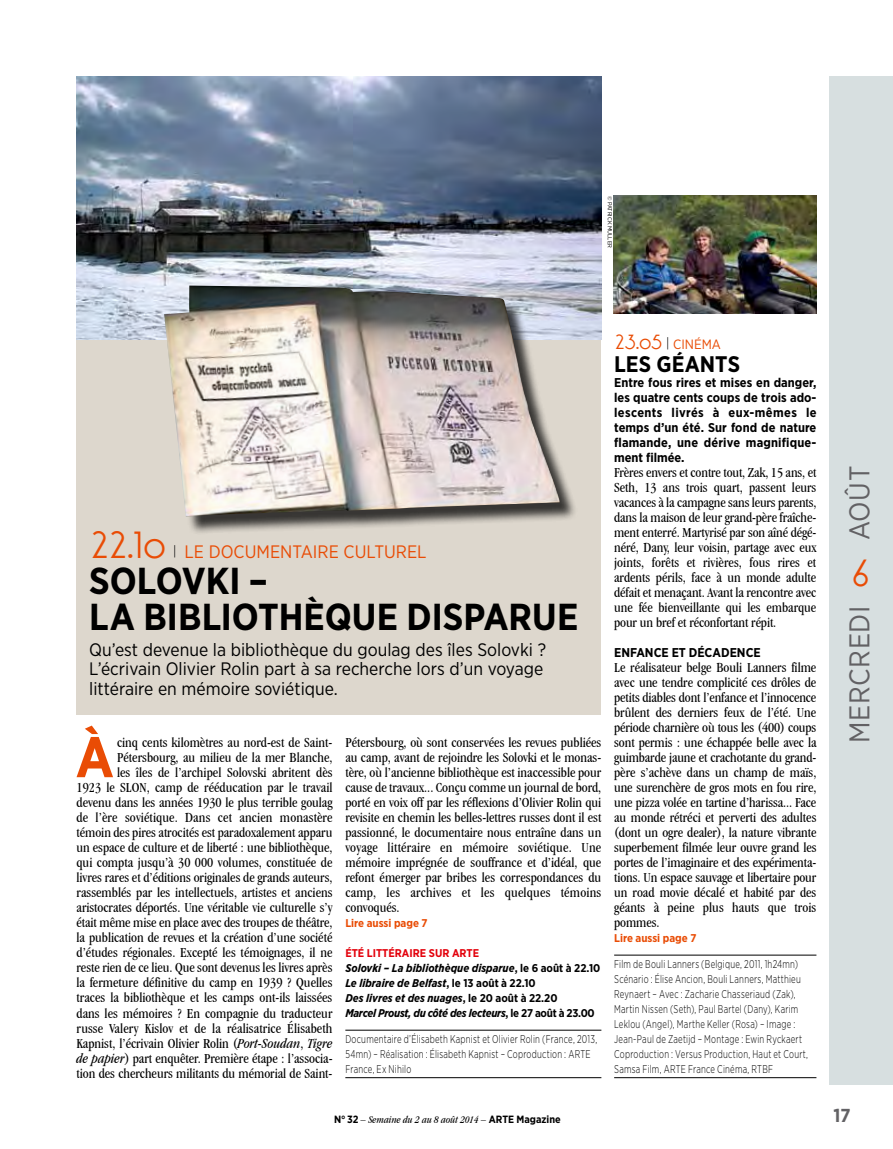
<style>
.page{position:relative;width:893px;height:1149px;background:#fff}
.page>*{position:absolute;margin:0;border:0;box-sizing:border-box;transform-origin:0 0}
.t1{font:700 57.15px "Gotham Narrow";color:#e94c05}
.t2{font:700 37.5px/36px "Gotham Narrow";color:#000}
.t3{font:36px "Oksana MOD";color:#e94c05}
.t4{font:28.5px "Gotham Narrow";letter-spacing:.02em;color:#626164}
.t5{font:700 22.5px "Gotham Narrow";color:#000}
.t6{font:700 18.75px "Gotham Narrow";color:#626164}
.t7{font:18px/19.5px "Gotham Narrow";color:#000}
.t8{font:18px "Gotham Narrow";color:#e94c05}
.t9{font:condensed 14.25px/15px "Garamond IT Cby BT";color:#000;text-align:justify}
.t10{font:13.5px "Gotham Narrow";color:#e94c05}
.t11{font:700 12.75px/15px "Gotham Narrow";letter-spacing:.005em;color:#000;text-align:justify}
.t12{font:300 11.25px/15px "Gotham Narrow";letter-spacing:.025em;color:#000;scale:.8 1}
.t13{font:italic 700 11.25px/15px "Gotham Narrow";color:#000}
.t14{font:700 11.25px "Gotham Narrow";color:#e94c05}
.t15{font:italic condensed 10.5px "Garamond IT Cby BT";color:#000}
.t16{font:700 10.5px "Gotham Narrow";color:#000}
.t17{font:6px "Gotham Narrow";color:#000}
.s1{font-style:italic}
.s2{font-style:normal;color:#e3000b}
.s3{font-style:normal}
.s4{font-family:"Oksana MOD";font-size:19.5px}
.s5{font-family:"Gotham Narrow";font-weight:700;font-style:normal;font-stretch:normal}
</style>
<div class="page">
<div style="left:77px;top:162px;width:524px;height:552px;background:#ddd7cd"></div>
<hr style="left:345px;top:1029px;width:256px;height:1px;background:#000">
<hr style="left:345px;top:1077px;width:256px;height:1px;background:#000">
<div style="left:829px;top:77px;width:64px;height:1007px;background:#d7dfe0"></div>
<hr style="left:614px;top:954px;width:202px;height:1px;background:#000">
<hr style="left:614px;top:1077px;width:202px;height:1px;background:#000">
<img style="left:77px;top:77px;width:524px;height:262px">
<img style="left:614px;top:196px;width:202px;height:117px">
<div style="left:167px;top:288px;width:411px;height:246px;background:#000;opacity:.75"></div>
<img style="left:164px;top:285px;width:396px;height:231px">
<p class="t17" style="left:613px;top:196px;width:53px;rotate:90deg">© Patrick m uller</p>
<h3 class="t3" style="left:89px;top:516px;width:78px">22.10</h3>
<p class="t8" style="left:174px;top:540px;width:59px"><sup>|</sup> LE DOCU</p>
<p class="t8" style="left:256px;top:540px;width:172px">MENTAI RE CULTUREL</p>
<h2 class="t2" style="left:89px;top:562px;width:490px">Solovki –<br>La bibl iothèque disparue</h2>
<p class="t7" style="left:89px;top:639px;width:458px">Qu’est devenue la bibliothèque du goulag des îles Solovki ?<br>L’écrivain Olivier Rolin part à sa recherche lors d’un voyage littéraire en mémoire soviétique.</p>
<h1 class="t1" style="left:76px;top:720px;width:38px">À</h1>
<p class="t9" style="left:77px;top:734px;width:258px;text-align:right">cinq cents kilomètres au nord-est de Saint-Pétersbourg, au milieu de la mer Blanche,<br>les îles de l’archipel Solovski abritent dès<br>1923 le SLON, camp de rééducation par le travail devenu dans les années 1930 le plus terrible goulag de l’ère soviétique. Dans cet ancien monastère témoin des pires atrocités est paradoxalement apparu un espace de culture et de liberté : une bibliothèque, qui compta jusqu’à 30 000 volumes, constituée de livres rares et d’éditions originales de grands auteurs, rassemblés par les intellectuels, artistes et anciens aristocrates déportés. Une véritable vie culturelle s’y était même mise en place avec des troupes de théâtre, la publication de revues et la création d’une société d’études régionales. Excepté les témoignages, il ne reste rien de ce lieu. Que sont devenus les livres après la fermeture définitive du camp en 1939 ? Quelles traces la bibliothèque et les camps ont-ils laissées dans les mémoires ? En compagnie du traducteur russe Valery Kislov et de la réalisatrice Élisabeth Kapnist, l’écrivain Olivier Rolin (<span class="s1">Port-Soudan</span>, <span class="s1">Tigre de papier</span>) part enquêter. Première étape : l’associa&shy;tion des chercheurs militants du mémorial de Saint-</p>
<p class="t9" style="left:345px;top:734px;width:258px">Pétersbourg, où sont conservées les revues publiées au camp, avant de rejoindre les Solovki et le monas&shy;tère, où l’ancienne bibliothèque est inaccessible pour cause de travaux... Conçu comme un journal de bord, porté en voix off par les réflexions d’Olivier Rolin qui revisite en chemin les belles-lettres russes dont il est passionné, le documentaire nous entraîne dans un voyage littéraire en mémoire soviétique. Une mémoire imprégnée de souffrance et d’idéal, que refont émerger par bribes les correspondances du camp, les archives et les quelques témoins convoqués.</p>
<p class="t14" style="left:345px;top:915px;width:84px">Lire aussi page 7</p>
<p class="t13" style="left:345px;top:945px;width:256px"><span class="s2">Été littéraire sur ARTE<br></span>Solovki – La bibliothèque disparue<span class="s3">, le 6 août à 22.10<br></span>Le libraire de Belfast<span class="s3">, le 13 août à 22.10<br></span>Des livres et des nuages<span class="s3">, le 20 août à 22.20<br></span>Marcel Proust, du côté des lecteurs<span class="s3">, le 27 août à 23.00</span></p>
<p class="t12" style="left:345px;top:1030px;width:316px">Documentaire d’Élisabeth Kapnist et Olivier Rolin (France, 2013,<br>54mn) – Réalisation : Élisabeth Kapnist – Coproduction : ARTE<br>France, Ex Nihilo</p>
<p class="t10" style="left:614px;top:336px;width:107px"><span class="s4">23.05</span> <sup>|</sup> CI NÉMA</p>
<h3 class="t5" style="left:614px;top:349px;width:127px">Les géants</h3>
<p class="t11" style="left:614px;top:374px;width:204px">Entre fous rires et mises en danger, les quatre cents coups de trois ado&shy;lescents livrés à eux-mêmes le temps d’un été. Sur fond de nature flamande, une dérive magnifique&shy;ment filmée.</p>
<p class="t9" style="left:614px;top:464px;width:204px">Frères envers et contre tout, Zak, 15 ans, et Seth, 13 ans trois quart, passent leurs vacances à la campagne sans leurs parents, dans la maison de leur grand-père fraîche&shy;ment enterré. Martyrisé par son aîné dégé&shy;néré, Dany, leur voisin, partage avec eux joints, forêts et rivières, fous rires et ardents périls, face à un monde adulte défait et menaçant. Avant la rencontre avec une fée bienveillante qui les embarque pour un bref et réconfortant répit.</p>
<p class="t11" style="left:614px;top:644px;width:9px">ENFANCE</p>
<p class="t11" style="left:672px;top:644px;width:26px">ET DÉCADENCE</p>
<p class="t9" style="left:614px;top:659px;width:204px">Le réalisateur belge Bouli Lanners filme avec une tendre complicité ces drôles de petits diables dont l’enfance et l’innocence brûlent des derniers feux de l’été. Une période charnière où tous les (400) coups sont permis : une échappée belle avec la guimbarde jaune et crachotante du grand&shy;père s’achève dans un champ de maïs, une surenchère de gros mots en fou rire, une pizza volée en tartine d’harissa... Face au monde rétréci et perverti des adultes (dont un ogre dealer), la nature vibrante superbement filmée leur ouvre grand les portes de l’imaginaire et des expérimenta&shy;tions. Un espace sauvage et libertaire pour un road movie décalé et habité par des géants à peine plus hauts que trois pommes.</p>
<p class="t14" style="left:614px;top:930px;width:84px">Lire aussi page 7</p>
<p class="t12" style="left:614px;top:955px;width:244px">Film de Bouli Lanners (Belgique, 2011, 1h24mn)<br>Scénario : Élise Ancion, Bouli Lanners, Matthieu Reynaert – Avec : Zacharie Chasseriaud (Zak), Martin Nissen (Seth), Paul Bartel (Dany), Karim Leklou (Angel), Marthe Keller (Rosa) – Image :<br>Jean-Paul de Zaetijd – Montage : Ewin Ryckaert Coproduction : Versus Production, Haut et Court, Samsa Film, ARTE France Cinéma, RTBF</p>
<h3 class="t4" style="left:842px;top:540px;width:76px;rotate:-90deg">août</h3>
<h3 class="t3" style="left:850px;top:544px;width:23px">6</h3>
<h3 class="t4" style="left:842px;top:742px;width:138px;rotate:-90deg">mercredi</h3>
<p class="t15" style="left:334px;top:1112px;width:162px"><span class="s5">N° 32</span> – semaine du 2 au 8 août 2014 – <span class="s5">ARTE</span></p>
<p class="t16" style="left:517px;top:1111px;width:46px">Magazine</p>
<h3 class="t6" style="left:833px;top:1103px;width:19px">17</h3>
</div>
